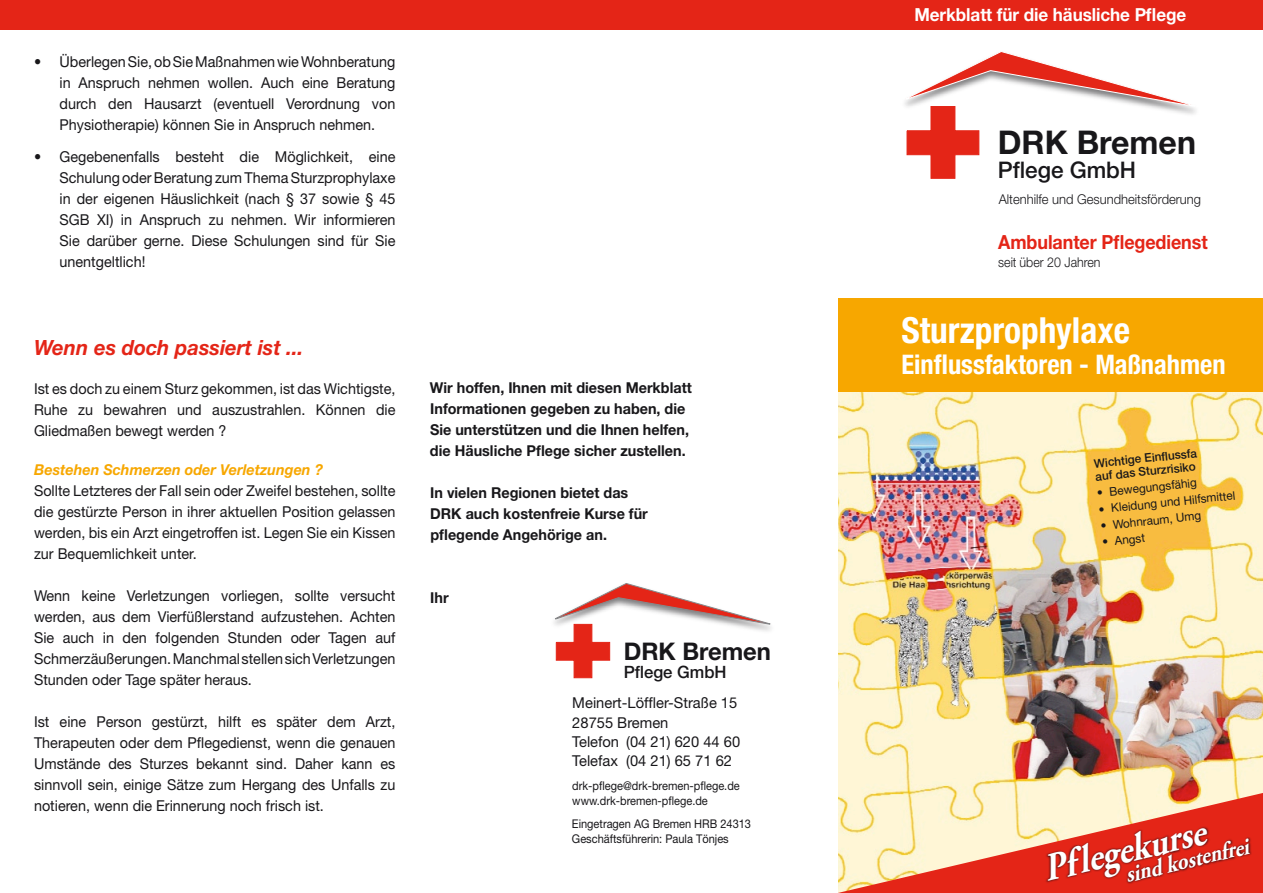
<style>
.page{position:relative;width:1263px;height:893px;background:#fff}
.page>*{position:absolute;margin:0;border:0;box-sizing:border-box;transform-origin:0 0}
.t1{font:italic 700 39px "Adobe Garamond Pro";color:#fff;scale:.88 1}
.t2{font:700 condensed 36px "Helvetica Neue";color:#fff}
.t3{font:700 32.7px "Helvetica Neue";color:#18171a}
.t4{font:700 condensed 27px "Helvetica Neue";color:#fff}
.t5{font:700 24.3px "Helvetica Neue";color:#18171a}
.t6{font:italic 700 24px "Adobe Garamond Pro";color:#fff;scale:.88 1}
.t7{font:500 22.95px "Helvetica Neue";color:#18171a}
.t8{font:italic 700 21px "Helvetica Neue";color:#e42517;scale:.96 1}
.t9{font:700 19.5px "Helvetica Neue";letter-spacing:-.005em;color:#e42517;scale:.92 1}
.t10{font:700 18px "Helvetica Neue";letter-spacing:-.005em;color:#fff;scale:.95 1}
.t11{font:500 16.95px "Helvetica Neue";color:#18171a}
.t12{font:15px/21px "Helvetica Neue";color:#18171a;text-align:justify;scale:.96 1}
.t13{font:700 15px "Helvetica Neue";color:#18171a;scale:.96 1}
.t14{font:15px "Helvetica Neue";color:#18171a}
.Überschrift{font:italic 700 15px "Helvetica Neue";color:#f7a700;scale:.96 1}
.t15{font:300 13.5px "Helvetica Neue";color:#18171a;scale:.96 1}
.t16{font:300 13.5px "Helvetica Neue";color:#18171a;scale:.92 1}
.t17{font:12px "Helvetica Neue";color:#18171a;scale:.92 1}
.t18{font:12px "Helvetica Neue";color:#18171a}
.t19{font:500 12px "Helvetica Neue";color:#18171a}
</style>
<div class="page">
<img style="left:838px;top:392px;width:425px;height:399px">
<div style="left:838px;top:298px;width:425px;height:94px;background:#f7a700"></div>
<div style="left:0;top:0;width:1263px;height:30px;background:#e42517"></div>
<svg style="left:904px;top:51px;width:292px;height:127px"></svg>
<svg style="left:838px;top:791px;width:425px;height:102px"></svg>
<div style="left:1045px;top:825px;width:207px;height:60px;background:#150710;opacity:.75"></div>
<svg style="left:554px;top:583px;width:217px;height:95px"></svg>
<p class="t12" style="left:60px;top:51px;width:351px;text-indent:-26px">• Überlegen Sie, ob Sie Maßnahmen wie Wohnberatung in Anspruch nehmen wollen. Auch eine Beratung durch den Hausarzt (eventuell Verordnung von Physiotherapie) können Sie in Anspruch nehmen.</p>
<p class="t12" style="left:60px;top:146px;width:351px;text-indent:-26px">• Gegebenenfalls besteht die Möglichkeit, eine Schulung oder Beratung zum Thema Sturzprophylaxe in der eigenen Häuslichkeit (nach § 37 sowie § 45<br>SGB XI) in Anspruch zu nehmen. Wir informieren Sie darüber gerne. Diese Schulungen sind für Sie unentgeltlich!</p>
<p class="t8" style="left:34px;top:335px;width:282px">Wenn es doch passiert ist ...</p>
<p class="t12" style="left:34px;top:378px;width:378px">Ist es doch zu einem Sturz gekommen, ist das Wichtigste, Ruhe zu bewahren und auszustrahlen. Können die Gliedmaßen bewegt werden ?</p>
<p class="Überschrift" style="left:34px;top:461px;width:303px">Bestehen Schmerzen oder Verletzungen ?</p>
<p class="t12" style="left:34px;top:480px;width:378px">Sollte Letzteres der Fall sein oder Zweifel bestehen, sollte die gestürzte Person in ihrer aktuellen Position gelassen werden, bis ein Arzt eingetroffen ist. Legen Sie ein Kissen zur Bequemlichkeit unter.</p>
<p class="t12" style="left:34px;top:585px;width:378px">Wenn keine Verletzungen vorliegen, sollte versucht werden, aus dem Vierfüßlerstand aufzustehen. Achten Sie auch in den folgenden Stunden oder Tagen auf Schmerzäußerungen. Manchmal stellen sich Verletzungen Stunden oder Tage später heraus.</p>
<p class="t12" style="left:34px;top:711px;width:378px">Ist eine Person gestürzt, hilft es später dem Arzt, Therapeuten oder dem Pflegedienst, wenn die genauen Umstände des Sturzes bekannt sind. Daher kann es sinnvoll sein, einige Sätze zum Hergang des Unfalls zu notieren, wenn die Erinnerung noch frisch ist.</p>
<p class="t13" style="left:430px;top:378px;width:274px">Wir hoffen, Ihnen mit diesen Merkblatt</p>
<p class="t13" style="left:430px;top:399px;width:267px">Informationen gegeben zu haben, die</p>
<p class="t13" style="left:430px;top:420px;width:271px">Sie unterstützen und die Ihnen helfen,</p>
<p class="t13" style="left:430px;top:441px;width:268px">die Häusliche Pflege sicher zustellen.</p>
<p class="t13" style="left:430px;top:483px;width:208px">In vielen Regionen bietet das</p>
<p class="t13" style="left:430px;top:504px;width:228px">DRK auch kostenfreie Kurse für</p>
<p class="t13" style="left:430px;top:525px;width:185px">pflegende Angehörige an.</p>
<p class="t13" style="left:430px;top:588px;width:21px">Ihr</p>
<p class="t5" style="left:624px;top:636px;width:149px">DRK Bremen</p>
<p class="t11" style="left:624px;top:661px;width:104px">Pflege GmbH</p>
<p class="t14" style="left:572px;top:694px;width:166px">Meinert-Löffler-Straße 15</p>
<p class="t14" style="left:572px;top:713px;width:98px">28755 Bremen</p>
<p class="t14" style="left:572px;top:732px;width:169px">Telefon (04 21) 620 44 60</p>
<p class="t14" style="left:572px;top:752px;width:161px">Telefax (04 21) 65 71 62</p>
<p class="t17" style="left:572px;top:778px;width:184px">drk-pflege@drk-bremen-pflege.de</p>
<p class="t17" style="left:572px;top:793px;width:149px">www.drk-bremen-pflege.de</p>
<p class="t17" style="left:572px;top:817px;width:196px">Eingetragen AG Bremen HRB 24313</p>
<p class="t17" style="left:572px;top:832px;width:172px">Geschäftsführerin: Paula Tönjes</p>
<p class="t10" style="left:914px;top:3px;width:288px">Merkblatt für die häusliche Pflege</p>
<p class="t3" style="left:998px;top:122px;width:200px">DRK Bremen</p>
<p class="t7" style="left:998px;top:156px;width:140px">Pflege GmbH</p>
<p class="t15" style="left:999px;top:191px;width:212px">Altenhilfe und Gesundheitsförderung</p>
<p class="t9" style="left:998px;top:230px;width:229px">Ambulanter Pflegedienst</p>
<p class="t16" style="left:998px;top:253px;width:113px">seit über 20 Jahren</p>
<p class="t2" style="left:901px;top:308px;width:230px">Sturzprophylaxe</p>
<p class="t4" style="left:901px;top:348px;width:326px">Einflussfaktoren - Maßnahmen</p>
<p class="t19" style="left:1093px;top:456px;width:105px;rotate:-6deg">Wichtige Einflussfa</p>
<p class="t19" style="left:1095px;top:469px;width:102px;rotate:-6deg">auf das Sturzrisiko</p>
<p class="t18" style="left:1096px;top:486px;width:102px;rotate:-6deg">• Bewegungsfähig</p>
<p class="t18" style="left:1098px;top:502px;width:139px;rotate:-6deg">• Kleidung und Hilfsmittel</p>
<p class="t18" style="left:1100px;top:519px;width:103px;rotate:-6deg">• Wohnraum, Umg</p>
<p class="t18" style="left:1101px;top:535px;width:44px;rotate:-6deg">• Angst</p>
<p class="t1" style="left:1039px;top:847px;width:189px;rotate:-13deg">Pflegekurse</p>
<p class="t6" style="left:1122px;top:861px;width:145px;rotate:-13deg">sind kostenfrei</p>
</div>
